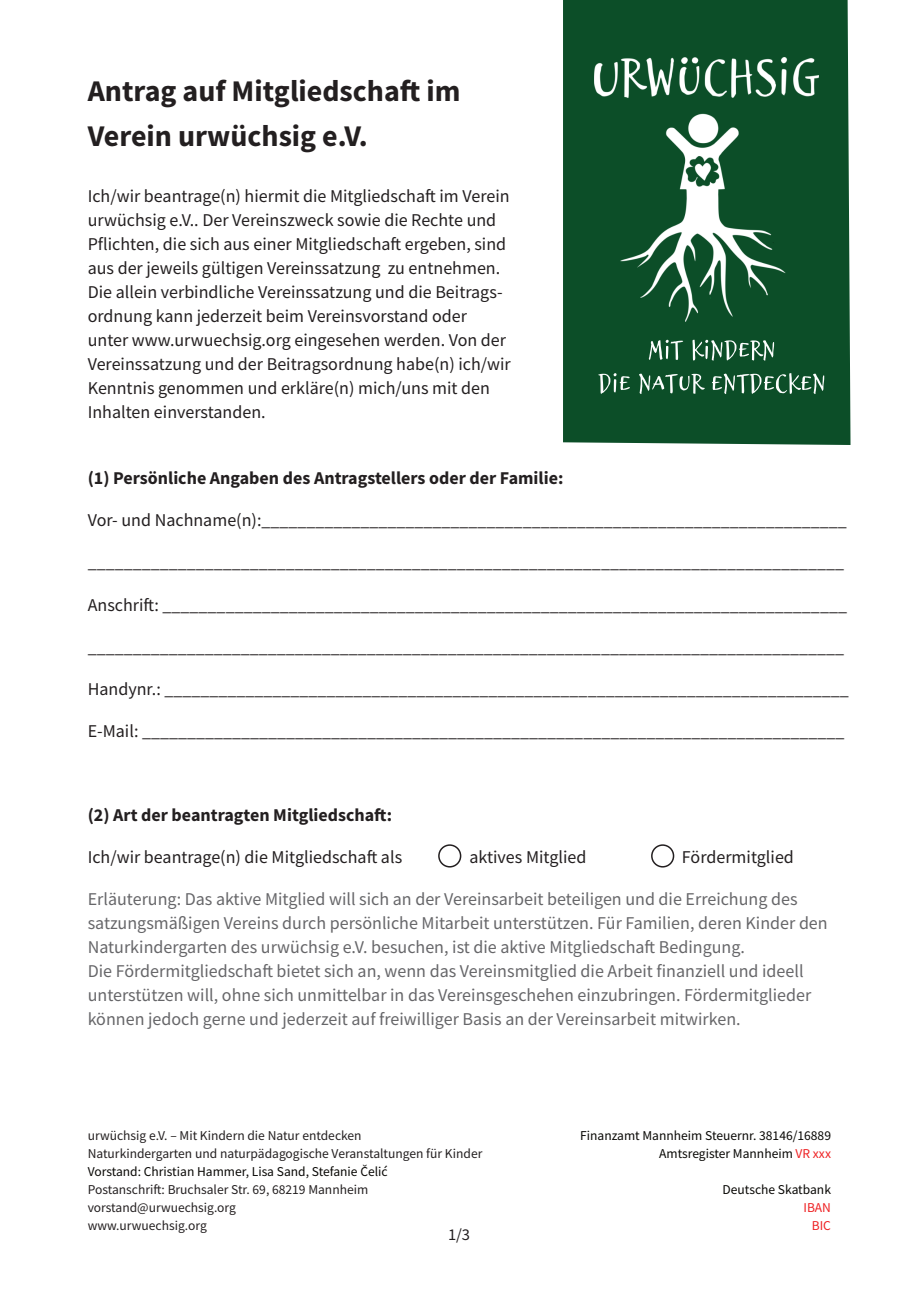
<style>
.page{position:relative;width:919px;height:1289px;background:#fff}
.page>*{position:absolute;margin:0;border:0;box-sizing:border-box;transform-origin:0 0}
.t1{font:700 30px/45px "Source Sans Pro";color:#231f20}
.t2{font:18px/24px "Source Sans Pro";color:#231f20}
.t3{font:18px/24px "Source Sans Pro";color:#666669}
.t4{font:700 18px "Source Sans Pro";color:#231f20}
.t5{font:16.5px "Source Sans Pro";color:#231f20}
.t6{font:13.5px/18px "Source Sans Pro";color:#231f20}
.t7{font:13.5px/18px "Source Sans Pro";color:#080704;text-align:right}
.t8{font:13.5px/18px "Source Sans Pro";color:#ee2123;text-align:right}
.s1{color:#ee2123}
</style>
<div class="page">
<div style="left:563px;top:0;width:287px;height:445px;background:#0c4e28"></div>
<svg style="left:649px;top:340px;width:34px;height:20px"></svg>
<svg style="left:692px;top:340px;width:82px;height:21px"></svg>
<svg style="left:598px;top:373px;width:32px;height:21px"></svg>
<svg style="left:639px;top:373px;width:66px;height:21px"></svg>
<svg style="left:712px;top:373px;width:112px;height:21px;background:#497a5e"></svg>
<div style="left:651px;top:844px;width:23px;height:23px;border:2px solid #231f20;border-radius:50%"></div>
<div style="left:438px;top:844px;width:23px;height:23px;border:2px solid #231f20;border-radius:50%"></div>
<img style="left:594px;top:57px;width:225px;height:265px">
<h1 class="t1" style="left:88px;top:71px;width:374px">Antrag auf Mitgliedschaft im<br>Verein urwüchsig e.V.</h1>
<p class="t2" style="left:88px;top:186px;width:424px">Ich/wir beantrage(n) hiermit die Mitgliedschaft im Verein urwüchsig e.V.. Der Vereinszweck sowie die Rechte und Pflichten, die sich aus einer Mitgliedschaft ergeben, sind aus der jeweils gültigen Vereinssatzung zu entnehmen.<br>Die allein verbindliche Vereinssatzung und die Beitrags&shy;ordnung kann jederzeit beim Vereinsvorstand oder unter www.urwuechsig.org eingesehen werden. Von der Vereinssatzung und der Beitragsordnung habe(n) ich/wir Kenntnis genommen und erkläre(n) mich/uns mit den Inhalten einverstanden.</p>
<p class="t4" style="left:88px;top:471px;width:477px">(1) Persönliche Angaben des Antragstellers oder der Familie:</p>
<p class="t2" style="left:88px;top:510px;width:760px">Vor- und Nachname(n):_________________________________________________________________</p>
<p class="t2" style="left:88px;top:552px;width:758px">____________________________________________________________________________________</p>
<p class="t2" style="left:88px;top:594px;width:761px">Anschrift: ____________________________________________________________________________</p>
<p class="t2" style="left:88px;top:636px;width:758px">____________________________________________________________________________________</p>
<p class="t2" style="left:88px;top:678px;width:762px">Handynr.: ____________________________________________________________________________</p>
<p class="t2" style="left:88px;top:720px;width:758px">E-Mail: ______________________________________________________________________________</p>
<p class="t4" style="left:88px;top:807px;width:306px">(2) Art der beantragten Mitgliedschaft:</p>
<p class="t2" style="left:88px;top:846px;width:316px">Ich/wir beantrage(n) die Mitgliedschaft als</p>
<p class="t2" style="left:469px;top:846px;width:118px">aktives Mitglied</p>
<p class="t2" style="left:682px;top:846px;width:113px">Fördermitglied</p>
<p class="t3" style="left:88px;top:888px;width:741px">Erläuterung: Das aktive Mitglied will sich an der Vereinsarbeit beteiligen und die Erreichung des satzungsmäßigen Vereins durch persönliche Mitarbeit unterstützen. Für Familien, deren Kinder den Naturkindergarten des urwüchsig e.V. besuchen, ist die aktive Mitgliedschaft Bedingung.<br>Die Fördermitgliedschaft bietet sich an, wenn das Vereinsmitglied die Arbeit finanziell und ideell unterstützen will, ohne sich unmittelbar in das Vereinsgeschehen einzubringen. Fördermitglieder können jedoch gerne und jederzeit auf freiwilliger Basis an der Vereinsarbeit mitwirken.</p>
<p class="t6" style="left:88px;top:1128px;width:396px">urwüchsig e.V. – Mit Kindern die Natur entdecken<br>Naturkindergarten und naturpädagogische Veranstaltungen für Kinder</p>
<p class="t7" style="left:88px;top:1164px;width:301px">Vorstand: Christian Hammer, Lisa Sand, Stefanie Čelić</p>
<p class="t6" style="left:88px;top:1182px;width:282px">Postanschrift: Bruchsaler Str. 69, 68219 Mannheim vorstand@urwuechsig.org<br>www.urwuechsig.org</p>
<p class="t5" style="left:448px;top:1227px;width:24px">1/3</p>
<p class="t7" style="left:580px;top:1128px;width:252px">Finanzamt Mannheim Steuernr. 38146/16889<br>Amtsregister Mannheim <span class="s1">VR xxx</span></p>
<p class="t7" style="left:722px;top:1182px;width:110px">Deutsche Skatbank</p>
<p class="t8" style="left:803px;top:1200px;width:29px">IBAN<br>BIC</p>
</div>
